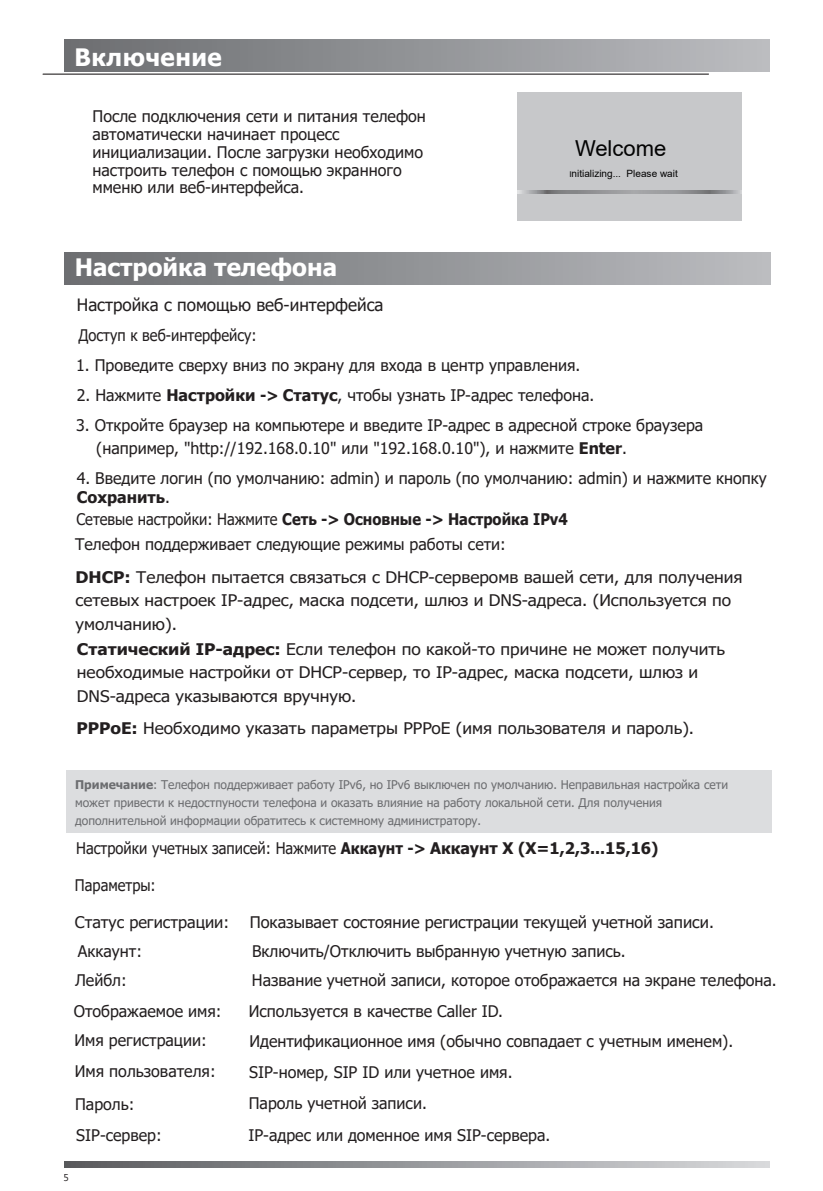
<style>
.page{position:relative;width:823px;height:1191px;background:#fff}
.page>*{position:absolute;margin:0;border:0;box-sizing:border-box;transform-origin:0 0}
.t1{font:700 24px "Tahoma";color:#fff}
.t2{font:700 24px "Tahoma";letter-spacing:.02em;color:#fff}
.t3{font:22px "Arial";color:#030303}
.t4{font:17px "Tahoma";color:#231f20}
.t5{font:16px/18px "Tahoma";color:#231f20}
.t6{font:16px/23.2px "Tahoma";color:#231f20;scale:1.08 1}
.t7{font:700 16px "Tahoma";color:#231f20;scale:.92 1}
.t8{font:16px "Tahoma";color:#231f20;scale:.92 1}
.t9{font:12px/18px "Tahoma";color:#6c6d70}
.t10{font:10px "Arial";color:#030303}
.t11{font:10px "Microsoft Phags Pa";color:#231f20}
.s1{font-size:8px}
.s2{font-weight:700}
.s3{font-weight:400}
</style>
<div class="page">
<svg style="left:65px;top:1161px;width:704px;height:6px;background:#98999c"></svg>
<div style="left:65px;top:40px;width:704px;height:31px;background:linear-gradient(to right,#6b6d70,#bbbcc0)"></div>
<div style="left:517px;top:92px;width:224px;height:128px;background:#c7c8ca"></div>
<svg style="left:517px;top:190px;width:220px;height:3px"></svg>
<div style="left:66px;top:770px;width:704px;height:62px;background:#dcdddf"></div>
<div style="left:65px;top:252px;width:704px;height:32px;background:linear-gradient(to right,#6b6d70,#bbbcc0)"></div>
<hr style="left:43px;top:74px;width:665px;height:1px;background:#231f20">
<h1 class="t2" style="left:74px;top:41px;width:149px">Включение</h1>
<p class="t5" style="left:92px;top:108px;width:335px">После подключения сети и питания телефон автоматически начинает процесс инициализации. После загрузки необходимо настроить телефон с помощью экранного мменю или веб-интерфейса.</p>
<h1 class="t1" style="left:75px;top:250px;width:264px">Настройка телефона</h1>
<p class="t4" style="left:77px;top:294px;width:308px">Настройка с помощью веб-интерфейса</p>
<p class="t8" style="left:78px;top:324px;width:195px">Доступ к веб-интерфейсу:</p>
<h2 class="t3" style="left:574px;top:133px;width:93px">Welcome</h2>
<p class="t10" style="left:569px;top:166px;width:110px"><span class="s1">I</span>nitializing... Please wait</p>
<p class="t5" style="left:76px;top:357px;width:505px">1. Проведите сверху вниз по экрану для входа в центр управления.</p>
<p class="t5" style="left:77px;top:387px;width:519px">2. Нажмите <span class="s2">Настройки -&gt; Статус</span>, чтобы узнать IP-адрес телефона.</p>
<p class="t5" style="left:96px;top:414px;width:608px;line-height:23.2px;text-indent:-20px">3. Откройте браузер на компьютере и введите IP-адрес в адресной строке браузера (например, "http://192.168.0.10" или "192.168.0.10"), и нажмите <span class="s2">Enter</span>.</p>
<p class="t5" style="left:77px;top:469px;width:691px;line-height:19.2px">4. Введите логин (по умолчанию: admin) и пароль (по умолчанию: admin) и нажмите кнопку<br><span class="s2">Сохранить</span>.</p>
<p class="t7" style="left:76px;top:508px;width:535px"><span class="s3">Сетевые настройки: Нажмите</span> Сеть -&gt; Основные -&gt; Настройка IPv4</p>
<p class="t5" style="left:75px;top:529px;width:668px;line-height:32.6px">Телефон поддерживает следующие режимы работы сети:<br><span class="s2">DHCP:</span> Телефон пытается связаться с DHCP-серверомв вашей сети, для получения</p>
<p class="t6" style="left:75px;top:590px;width:608px">сетевых настроек IP-адрес, маска подсети, шлюз и DNS-адреса. (Используется по умолчанию).</p>
<p class="t6" style="left:77px;top:638px;width:601px"><span class="s2">Статический IP-адрес:</span> Если телефон по какой-то причине не может получить необходимые настройки от DHCP-сервер, то IP-адрес, маска подсети, шлюз и<br>DNS-адреса указываются вручную.</p>
<p class="t6" style="left:76px;top:718px;width:573px"><span class="s2">PPPoE:</span> Необходимо указать параметры PPPoE (имя пользователя и пароль).</p>
<p class="t9" style="left:75px;top:776px;width:654px"><span class="s2">Примечание</span>: Телефон поддерживает работу IPv6, но IPv6 выключен по умолчанию. Неправильная настройка сети может привести к недостпуности телефона и оказать влияние на работу локальной сети. Для получения дополнительной информации обратитесь к системному администратору.</p>
<p class="t7" style="left:76px;top:836px;width:634px"><span class="s3">Настройки учетных записей: Нажмите</span> Аккаунт -&gt; Аккаунт X (X=1,2,3...15,16)</p>
<p class="t8" style="left:75px;top:874px;width:89px">Параметры:</p>
<p class="t5" style="left:75px;top:914px;width:156px">Статус регистрации:</p>
<p class="t5" style="left:249px;top:914px;width:465px">Показывает состояние регистрации текущей учетной записи.</p>
<p class="t5" style="left:78px;top:942px;width:66px">Аккаунт:</p>
<p class="t5" style="left:252px;top:942px;width:375px">Включить/Отключить выбранную учетную запись.</p>
<p class="t5" style="left:75px;top:971px;width:53px">Лейбл:</p>
<p class="t5" style="left:252px;top:971px;width:526px">Название учетной записи, которое отображается на экране телефона.</p>
<p class="t5" style="left:74px;top:1003px;width:149px">Отображаемое имя:</p>
<p class="t5" style="left:74px;top:1026px;width:143px;line-height:30.2px">Имя регистрации:<br>Имя пользователя:</p>
<p class="t5" style="left:75px;top:1096px;width:61px">Пароль:</p>
<p class="t5" style="left:249px;top:1003px;width:256px">Используется в качестве Caller ID.</p>
<p class="t5" style="left:249px;top:1033px;width:485px">Идентификационное имя (обычно совпадает с учетным именем).</p>
<p class="t5" style="left:249px;top:1057px;width:265px;line-height:31.2px">SIP-номер, SIP ID или учетное имя.<br>Пароль учетной записи.</p>
<p class="t5" style="left:76px;top:1127px;width:87px">SIP-сервер:</p>
<p class="t5" style="left:248px;top:1126px;width:303px">IP-адрес или доменное имя SIP-сервера.</p>
<p class="t11" style="left:63px;top:1170px;width:7px">5</p>
</div>
